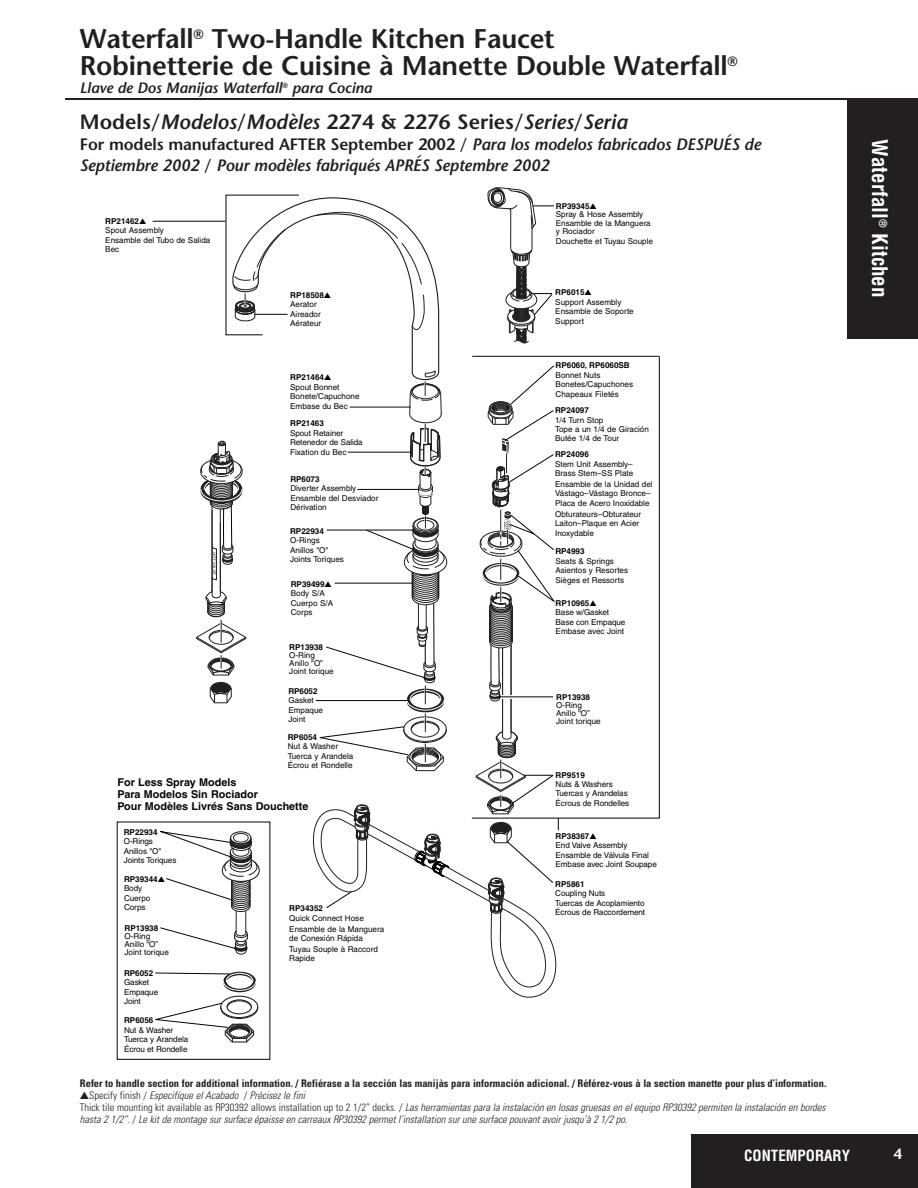
<style>
.page{position:relative;width:918px;height:1188px;background:#fff}
.page>*{position:absolute;margin:0;border:0;box-sizing:border-box;transform-origin:0 0}
.t1{font:600 27px "Stone Sans";letter-spacing:-.01em;color:#231f20}
.Reversed_Side{font:700 condensed 21px "Helvetica";color:#fff}
.Subhead_Model_Number{font:600 20.7px "Stone Sans";color:#231f20}
.Subhead_Model_Number-2{font:italic 600 16.5px/21px "Stone Sans";letter-spacing:-.01em;color:#231f20}
.Header_SPANISH{font:italic 600 15px "Stone Sans";letter-spacing:-.01em;color:#231f20}
.Reversed_Bottom{font:700 condensed 15px "Helvetica";color:#fff}
.Page_Number{font:600 15px "Stone Sans";color:#fff}
.t2{font:700 10.8px/12.1px "Helvetica";color:#040503}
.RP_Number_Bold{font:italic 300 condensed 10.5px/12px "Univers";color:#231f20}
.RP_Number_Bold-2{font:700 condensed 10.5px "Univers";color:#231f20}
.t3{font:8.1px/9.4px "Helvetica";color:#040503}
.s1{font-style:italic}
.s2{font-style:normal}
.s3{font-weight:700}
</style>
<div class="page">
<div style="left:691px;top:1134px;width:227px;height:54px;background:#231f20"></div>
<hr style="left:153px;top:221px;width:73px;height:1px;background:#040503">
<hr style="left:472px;top:356px;width:187px;height:1px;background:#040503">
<hr style="left:659px;top:356px;width:1px;height:462px;background:#040503">
<hr style="left:472px;top:818px;width:188px;height:1px;background:#040503">
<hr style="left:65px;top:98px;width:831px;height:2px;background:#231f20">
<div style="left:848px;top:98px;width:70px;height:240px;background:#231f20"></div>
<svg style="left:155px;top:187px;width:407px;height:873px"></svg>
<p class="t1" style="left:80px;top:23px;width:476px">Waterfall<sup>®</sup> Two-Handle Kitchen Faucet</p>
<p class="t1" style="left:80px;top:50px;width:659px">Robinetterie de Cuisine à Manette Double Waterfall<sup>®</sup></p>
<p class="Header_SPANISH" style="left:80px;top:79px;width:294px">Llave de Dos Manijas Waterfall<sup>®</sup> para Cocina</p>
<p class="Subhead_Model_Number" style="left:80px;top:110px;width:549px">Models/<span class="s1">Modelos</span>/<span class="s1">Modèles</span> 2274 &amp; 2276 Series/<span class="s1">Series</span>/<span class="s1">Seria</span></p>
<p class="Subhead_Model_Number-2" style="left:80px;top:134px;width:683px"><span class="s2">For models manufactured AFTER September 2002 /</span> Para los modelos fabricados DESPUÉS de<br>Septiembre 2002 <span class="s2">/</span> Pour modèles fabriqués AprÉs Septembre 2002</p>
<p class="t3" style="left:105px;top:216px;width:107px"><span class="s3">RP21462<br></span>Spout Assembly<br>Ensamble del Tubo de Salida<br>Bec</p>
<p class="t3" style="left:290px;top:290px;width:35px"><span class="s3">RP18508<br></span>Aerator<br>Aireador<br>Aérateur</p>
<p class="t3" style="left:290px;top:373px;width:71px"><span class="s3">RP21464<br></span>Spout Bonnet<br>Bonete/Capuchone<br>Embase du Bec</p>
<p class="t3" style="left:290px;top:419px;width:74px"><span class="s3">RP21463<br></span>Spout Retainer<br>Retenedor de Salida<br>Fixation du Bec</p>
<p class="t3" style="left:290px;top:474px;width:90px"><span class="s3">RP6073<br></span>Diverter Assembly<br>Ensamble del Desviador<br>Dérivation</p>
<p class="t3" style="left:290px;top:526px;width:55px"><span class="s3">RP22934<br></span>O-Rings<br>Anillos "O"<br>Joints Toriques</p>
<p class="t3" style="left:291px;top:579px;width:44px"><span class="s3">RP39499<br></span>Body S/A<br>Cuerpo S/A<br>Corps</p>
<p class="t3" style="left:289px;top:643px;width:46px;line-height:8.1px"><span class="s3">RP13938<br></span>O-Ring<br>Anillo “O”<br>Joint torique</p>
<p class="t3" style="left:288px;top:686px;width:36px"><span class="s3">RP6052<br></span>Gasket<br>Empaque<br>Joint</p>
<p class="t3" style="left:288px;top:732px;width:67px"><span class="s3">RP6054<br></span>Nut &amp; Washer<br>Tuerca y Arandela<br>Écrou et Rondelle</p>
<p class="t2" style="left:118px;top:776px;width:192px">For Less Spray Models<br>Para Modelos Sin Rociador<br>Pour Modèles Livrés Sans Douchette</p>
<p class="t3" style="left:124px;top:827px;width:54px"><span class="s3">RP22934<br></span>O-Rings<br>Anillos "O"<br>Joints Toriques</p>
<p class="t3" style="left:124px;top:874px;width:35px"><span class="s3">RP39344<br></span>Body<br>Cuerpo<br>Corps</p>
<p class="t3" style="left:125px;top:924px;width:46px;line-height:8.1px"><span class="s3">RP13938<br></span>O-Ring<br>Anillo “O”<br>Joint torique</p>
<p class="t3" style="left:124px;top:968px;width:36px"><span class="s3">RP6052<br></span>Gasket<br>Empaque<br>Joint</p>
<p class="t3" style="left:124px;top:1016px;width:66px"><span class="s3">RP6056<br></span>Nut &amp; Washer<br>Tuerca y Arandela<br>Écrou et Rondelle</p>
<p class="t3" style="left:289px;top:904px;width:76px"><span class="s3">RP34352<br></span>Quick Connect Hose</p>
<p class="t3" style="left:289px;top:924px;width:96px">Ensamble de la Manguera de Conexión Rápida</p>
<p class="t3" style="left:289px;top:944px;width:90px">Tuyau Souple à Raccord<br>Rapide</p>
<p class="t3" style="left:556px;top:202px;width:89px;line-height:8.1px"><span class="s3">RP39345<br></span>Spray &amp; Hose Assembly</p>
<p class="t3" style="left:556px;top:219px;width:96px;line-height:8.1px">Ensamble de la Manguera y Rociador</p>
<p class="t3" style="left:556px;top:236px;width:99px">Douchette et Tuyau Souple</p>
<p class="t3" style="left:555px;top:288px;width:80px"><span class="s3">RP6015<br></span>Support Assembly<br>Ensamble de Soporte<br>Support</p>
<p class="t3" style="left:556px;top:361px;width:79px"><span class="s3">RP6060, RP6060SB<br></span>Bonnet Nuts<br>Bonetes/Capuchones<br>Chapeaux Filetés</p>
<p class="t3" style="left:555px;top:406px;width:95px"><span class="s3">RP24097<br></span>1/4 Turn Stop<br>Tope a un 1/4 de Giración<br>Butée 1/4 de Tour</p>
<p class="t3" style="left:555px;top:450px;width:80px"><span class="s3">RP24096<br></span>Stem Unit Assembly–<br>Brass Stem–SS Plate</p>
<p class="t3" style="left:555px;top:479px;width:99px">Ensamble de la Unidad del<br>Vástago–Vástago Bronce–<br>Placa de Acero Inoxidable</p>
<p class="t3" style="left:555px;top:509px;width:87px">Obturateurs–Obturateur<br>Laiton–Plaque en Acier<br>Inoxydable</p>
<p class="t3" style="left:555px;top:547px;width:74px"><span class="s3">RP4993<br></span>Seats &amp; Springs<br>Asientos y Resortes<br>Sièges et Ressorts</p>
<p class="t3" style="left:556px;top:598px;width:71px"><span class="s3">RP10965<br></span>Base w/Gasket<br>Base con Empaque<br>Embase avec Joint</p>
<p class="t3" style="left:556px;top:693px;width:46px;line-height:8.1px"><span class="s3">RP13938<br></span>O-Ring<br>Anillo “O”<br>Joint torique</p>
<p class="t3" style="left:556px;top:770px;width:75px"><span class="s3">RP9519<br></span>Nuts &amp; Washers<br>Tuercas y Arandelas<br>Écrous de Rondelles</p>
<p class="t3" style="left:556px;top:831px;width:103px"><span class="s3">RP38367<br></span>End Valve Assembly<br>Ensamble de Válvula Final<br>Embase avec Joint Soupape</p>
<p class="t3" style="left:555px;top:879px;width:91px"><span class="s3">RP5861<br></span>Coupling Nuts<br>Tuercas de Acoplamiento<br>Écrous de Raccordement</p>
<p class="RP_Number_Bold-2" style="left:80px;top:1077px;width:748px">Refer to handle section for additional information. / Refiérase a la sección las manijàs para información adicional. / Référez-vous à la section manette pour plus d’information.</p>
<p class="RP_Number_Bold" style="left:80px;top:1089px;width:227px">▲<span class="s2">Specify finish /</span> Especifíque el Acabado <span class="s2">/</span> Précisez le fini</p>
<p class="RP_Number_Bold" style="left:80px;top:1101px;width:747px"><span class="s2">Thick tile mounting kit available as RP30392 allows installation up to 2 1/2” decks. /</span> Las herramientas para la instalación en losas gruesas en el equipo RP30392 permiten la instalación en bordes hasta 2 1/2”. <span class="s2">/</span> Le kit de montage sur surface épaisse en carreaux RP30392 permet l’installation sur une surface pouvant avoir jusqu’à 2 1/2 po.</p>
<p class="Reversed_Side" style="left:893px;top:139px;width:160px;rotate:90deg">Waterfall<sup>®</sup> Kitchen</p>
<p class="Reversed_Bottom" style="left:744px;top:1146px;width:107px">CONTEMPORARY</p>
<p class="Page_Number" style="left:894px;top:1145px;width:10px">4</p>
</div>
